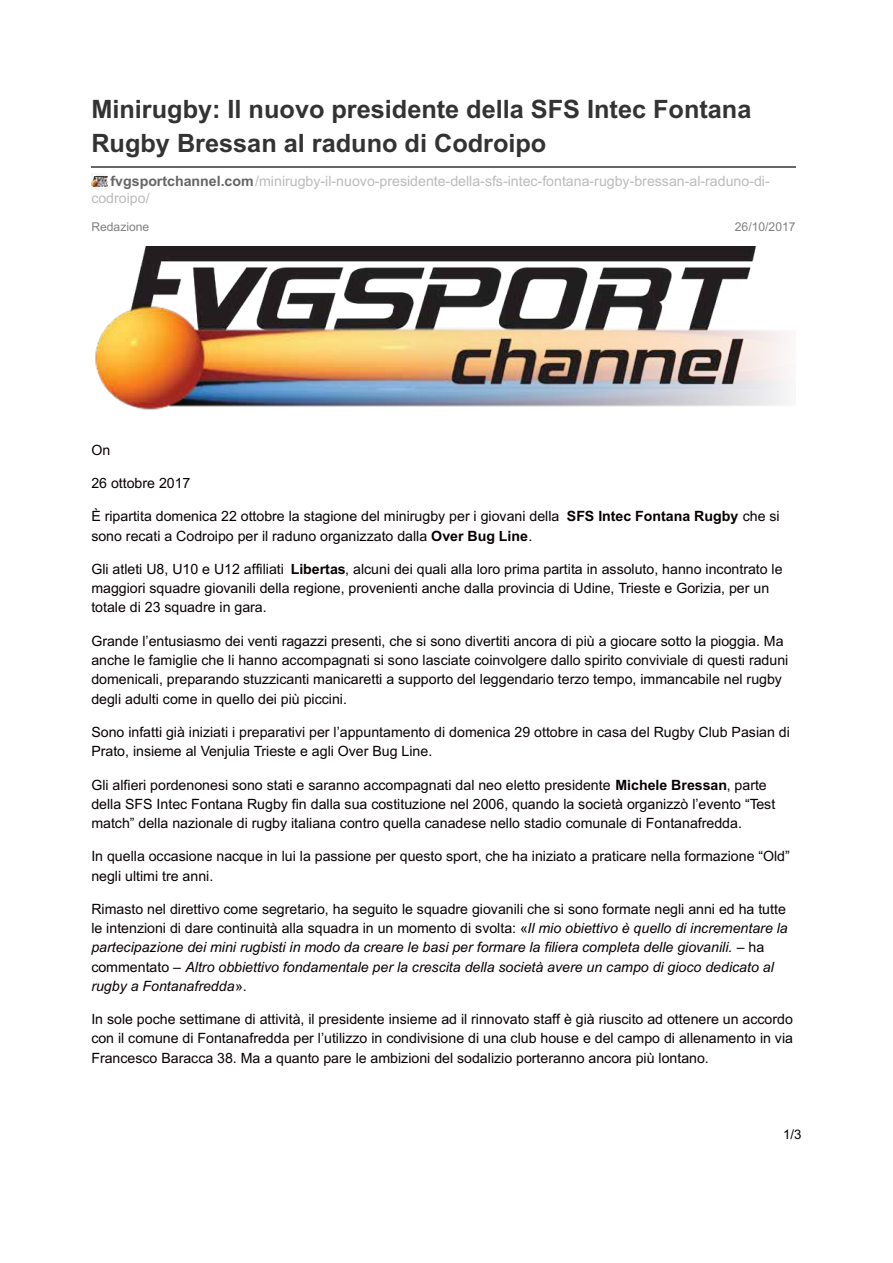
<style>
.page{position:relative;width:893px;height:1263px;background:#fff}
.page>*{position:absolute;margin:0;border:0;box-sizing:border-box;transform-origin:0 0}
.t1{font:700 25.35px/34.3px "Arial";color:#333}
.t2{font:14.1px/19.2px "Arial";color:#080000}
.t3{font:italic 14.1px/19.2px "Arial";color:#080000}
.t4{font:14.1px/16.2px "Arial";color:#bbb}
.t5{font:13.2px "Arial";color:#000}
.t6{font:12.15px "Arial";color:#808080}
.s1{font-weight:700;color:#666}
.s2{font-weight:700}
.s3{font-style:normal}
</style>
<div class="page">
<hr style="left:91px;top:166px;width:704px;height:1px;background:#666">
<img style="left:91px;top:173px;width:17px;height:16px">
<img style="left:95px;top:246px;width:693px;height:164px">
<h1 class="t1" style="left:91px;top:94px;width:662px">Minirugby: Il nuovo presidente della SFS Intec Fontana<br>Rugby Bressan al raduno di Codroipo</h1>
<p class="t4" style="left:91px;top:174px;width:680px;text-indent:19px"><span class="s1">fvgsportchannel.com</span>/minirugby-il-nuovo-presidente-della-sfs-intec-fontana-rugby-bressan-al-raduno-di&shy;codroipo/</p>
<p class="t6" style="left:91px;top:220px;width:60px">Redazione</p>
<p class="t6" style="left:735px;top:220px;width:62px">26/10/2017</p>
<p class="t2" style="left:91px;top:440px;width:20px">On</p>
<p class="t2" style="left:91px;top:474px;width:101px">26 ottobre 2017</p>
<p class="t2" style="left:91px;top:507px;width:690px">È ripartita domenica 22 ottobre la stagione del minirugby per i giovani della <span class="s2">SFS Intec Fontana Rugby</span> che si sono recati a Codroipo per il raduno organizzato dalla <span class="s2">Over Bug Line</span>.</p>
<p class="t2" style="left:91px;top:560px;width:693px">Gli atleti U8, U10 e U12 affiliati <span class="s2">Libertas</span>, alcuni dei quali alla loro prima partita in assoluto, hanno incontrato le maggiori squadre giovanili della regione, provenienti anche dalla provincia di Udine, Trieste e Gorizia, per un totale di 23 squadre in gara.</p>
<p class="t2" style="left:91px;top:631px;width:698px">Grande l’entusiasmo dei venti ragazzi presenti, che si sono divertiti ancora di più a giocare sotto la pioggia. Ma anche le famiglie che li hanno accompagnati si sono lasciate coinvolgere dallo spirito conviviale di questi raduni domenicali, preparando stuzzicanti manicaretti a supporto del leggendario terzo tempo, immancabile nel rugby degli adulti come in quello dei più piccini.</p>
<p class="t2" style="left:91px;top:722px;width:700px">Sono infatti già iniziati i preparativi per l’appuntamento di domenica 29 ottobre in casa del Rugby Club Pasian di<br>Prato, insieme al Venjulia Trieste e agli Over Bug Line.</p>
<p class="t2" style="left:91px;top:775px;width:685px">Gli alfieri pordenonesi sono stati e saranno accompagnati dal neo eletto presidente <span class="s2">Michele Bressan</span>, parte della SFS Intec Fontana Rugby fin dalla sua costituzione nel 2006, quando la società organizzò l’evento “Test match” della nazionale di rugby italiana contro quella canadese nello stadio comunale di Fontanafredda.</p>
<p class="t2" style="left:91px;top:847px;width:700px">In quella occasione nacque in lui la passione per questo sport, che ha iniziato a praticare nella formazione “Old” negli ultimi tre anni.</p>
<p class="t3" style="left:91px;top:901px;width:698px"><span class="s3">Rimasto nel direttivo come segretario, ha seguito le squadre giovanili che si sono formate negli anni ed ha tutte le intenzioni di dare continuità alla squadra in un momento di svolta: «</span>Il mio obiettivo è quello di incrementare la partecipazione dei mini rugbisti in modo da creare le basi per formare la filiera completa delle giovanili. <span class="s3">– ha commentato –</span> Altro obbiettivo fondamentale per la crescita della società avere un campo di gioco dedicato al rugby a Fontanafredda<span class="s3">».</span></p>
<p class="t2" style="left:91px;top:1010px;width:703px;text-align:justify">In sole poche settimane di attività, il presidente insieme ad il rinnovato staff è già riuscito ad ottenere un accordo con il comune di Fontanafredda per l’utilizzo in condivisione di una club house e del campo di allenamento in via Francesco Baracca 38. Ma a quanto pare le ambizioni del sodalizio porteranno ancora più lontano.</p>
<p class="t5" style="left:783px;top:1127px;width:20px">1/3</p>
</div>
